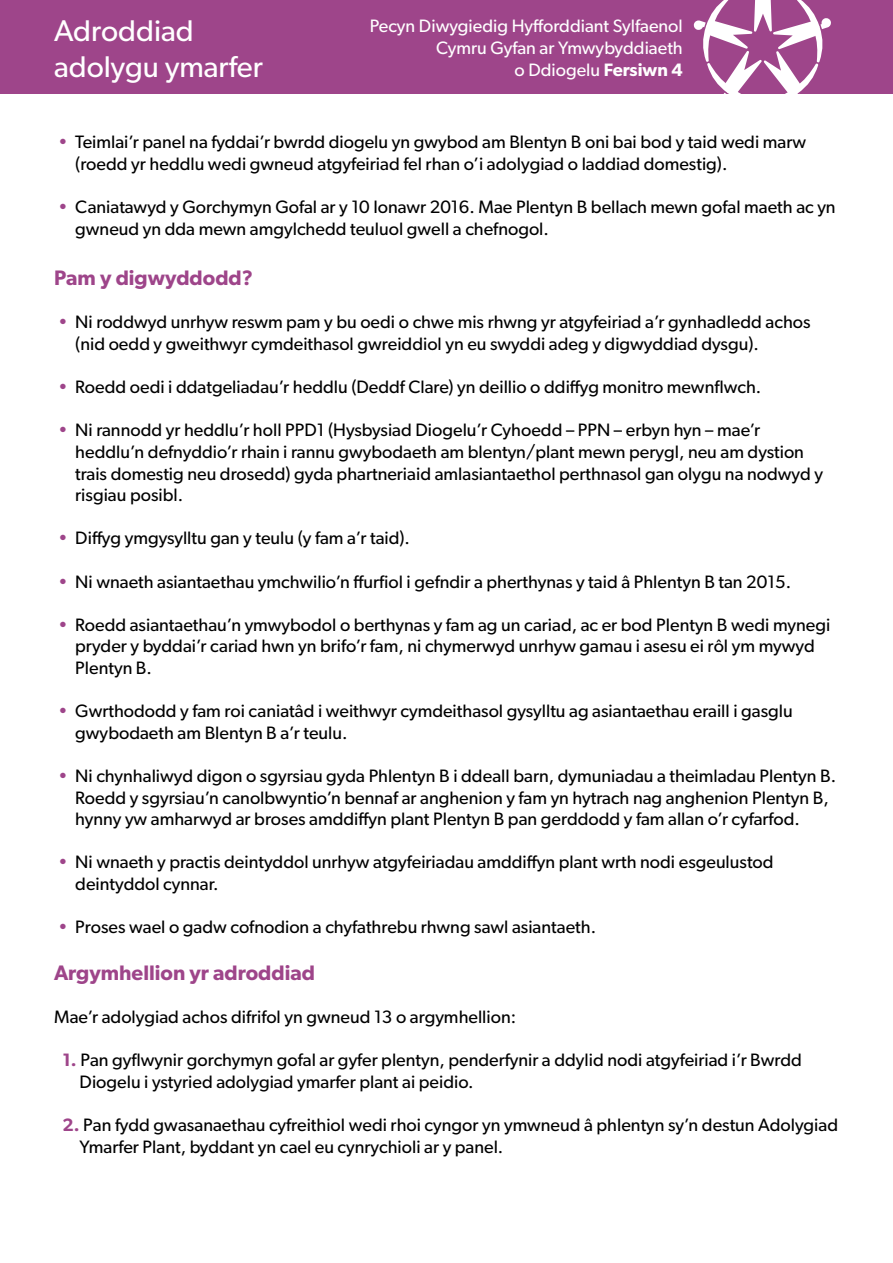
<style>
.page{position:relative;width:893px;height:1263px;background:#fff}
.page>*{position:absolute;margin:0;border:0;box-sizing:border-box;transform-origin:0 0}
.t1{font:30px/36px "Gibson";color:#fff}
.t2{font:600 21px "Gibson";color:#9e458a}
.t3{font:18px/21.6px "Gibson";color:#000}
.t4{font:18px/21.6px "Gibson";color:#fff;text-align:right}
.s1{font-weight:600}
.s2{color:#9e458a}
.s3{font-weight:600;color:#9e458a}
</style>
<div class="page">
<div style="left:0;top:0;width:893px;height:94px;background:#9e458a"></div>
<svg style="left:693px;top:0;width:138px;height:94px"></svg>
<h1 class="t1" style="left:54px;top:12px;width:210px">Adroddiad adolygu ymarfer</h1>
<p class="t4" style="left:370px;top:15px;width:315px">Pecyn Diwygiedig Hyfforddiant Sylfaenol<br>Cymru Gyfan ar Ymwybyddiaeth<br>o Ddiogelu <span class="s1">Fersiwn 4</span></p>
<p class="t3" style="left:75px;top:131px;width:732px;text-indent:-17px"><span class="s2">•</span> Teimlai’r panel na fyddai’r bwrdd diogelu yn gwybod am Blentyn B oni bai bod y taid wedi marw (roedd yr heddlu wedi gwneud atgyfeiriad fel rhan o’i adolygiad o laddiad domestig).</p>
<p class="t3" style="left:75px;top:196px;width:762px;text-indent:-17px"><span class="s2">•</span> Caniatawyd y Gorchymyn Gofal ar y 10 Ionawr 2016. Mae Plentyn B bellach mewn gofal maeth ac yn gwneud yn dda mewn amgylchedd teuluol gwell a chefnogol.</p>
<p class="t2" style="left:54px;top:265px;width:201px">Pam y digwyddodd?</p>
<p class="t3" style="left:75px;top:311px;width:737px;text-indent:-17px"><span class="s2">•</span> Ni roddwyd unrhyw reswm pam y bu oedi o chwe mis rhwng yr atgyfeiriad a’r gynhadledd achos (nid oedd y gweithwyr cymdeithasol gwreiddiol yn eu swyddi adeg y digwyddiad dysgu).</p>
<p class="t3" style="left:58px;top:376px;width:705px"><span class="s2">•</span> Roedd oedi i ddatgeliadau’r heddlu (Deddf Clare) yn deillio o ddiffyg monitro mewnflwch.</p>
<p class="t3" style="left:75px;top:419px;width:749px;text-indent:-17px"><span class="s2">•</span> Ni rannodd yr heddlu’r holl PPD1 (Hysbysiad Diogelu’r Cyhoedd – PPN – erbyn hyn – mae’r heddlu’n defnyddio’r rhain i rannu gwybodaeth am blentyn/plant mewn perygl, neu am dystion trais domestig neu drosedd) gyda phartneriaid amlasiantaethol perthnasol gan olygu na nodwyd y risgiau posibl.</p>
<p class="t3" style="left:58px;top:527px;width:353px"><span class="s2">•</span> Diffyg ymgysylltu gan y teulu (y fam a’r taid).</p>
<p class="t3" style="left:58px;top:570px;width:734px"><span class="s2">•</span> Ni wnaeth asiantaethau ymchwilio’n ffurfiol i gefndir a pherthynas y taid â Phlentyn B tan 2015.</p>
<p class="t3" style="left:75px;top:613px;width:757px;text-indent:-17px"><span class="s2">•</span> Roedd asiantaethau’n ymwybodol o berthynas y fam ag un cariad, ac er bod Plentyn B wedi mynegi pryder y byddai’r cariad hwn yn brifo’r fam, ni chymerwyd unrhyw gamau i asesu ei rôl ym mywyd<br>Plentyn B.</p>
<p class="t3" style="left:75px;top:700px;width:719px;text-indent:-17px"><span class="s2">•</span> Gwrthododd y fam roi caniatâd i weithwyr cymdeithasol gysylltu ag asiantaethau eraill i gasglu gwybodaeth am Blentyn B a’r teulu.</p>
<p class="t3" style="left:75px;top:765px;width:762px;text-indent:-17px"><span class="s2">•</span> Ni chynhaliwyd digon o sgyrsiau gyda Phlentyn B i ddeall barn, dymuniadau a theimladau Plentyn B.<br>Roedd y sgyrsiau’n canolbwyntio’n bennaf ar anghenion y fam yn hytrach nag anghenion Plentyn B, hynny yw amharwyd ar broses amddiffyn plant Plentyn B pan gerddodd y fam allan o’r cyfarfod.</p>
<p class="t3" style="left:75px;top:851px;width:700px;text-indent:-17px"><span class="s2">•</span> Ni wnaeth y practis deintyddol unrhyw atgyfeiriadau amddiffyn plant wrth nodi esgeulustod deintyddol cynnar.</p>
<p class="t3" style="left:58px;top:916px;width:539px"><span class="s2">•</span> Proses wael o gadw cofnodion a chyfathrebu rhwng sawl asiantaeth.</p>
<p class="t2" style="left:54px;top:960px;width:263px">Argymhellion yr adroddiad</p>
<p class="t3" style="left:54px;top:1006px;width:464px">Mae’r adolygiad achos difrifol yn gwneud 13 o argymhellion:</p>
<p class="t3" style="left:80px;top:1049px;width:724px;text-indent:-17px"><span class="s3">1.</span> Pan gyflwynir gorchymyn gofal ar gyfer plentyn, penderfynir a ddylid nodi atgyfeiriad i’r Bwrdd<br>Diogelu i ystyried adolygiad ymarfer plant ai peidio.</p>
<p class="t3" style="left:80px;top:1114px;width:760px;text-indent:-17px"><span class="s3">2.</span> Pan fydd gwasanaethau cyfreithiol wedi rhoi cyngor yn ymwneud â phlentyn sy’n destun Adolygiad<br>Ymarfer Plant, byddant yn cael eu cynrychioli ar y panel.</p>
</div>
